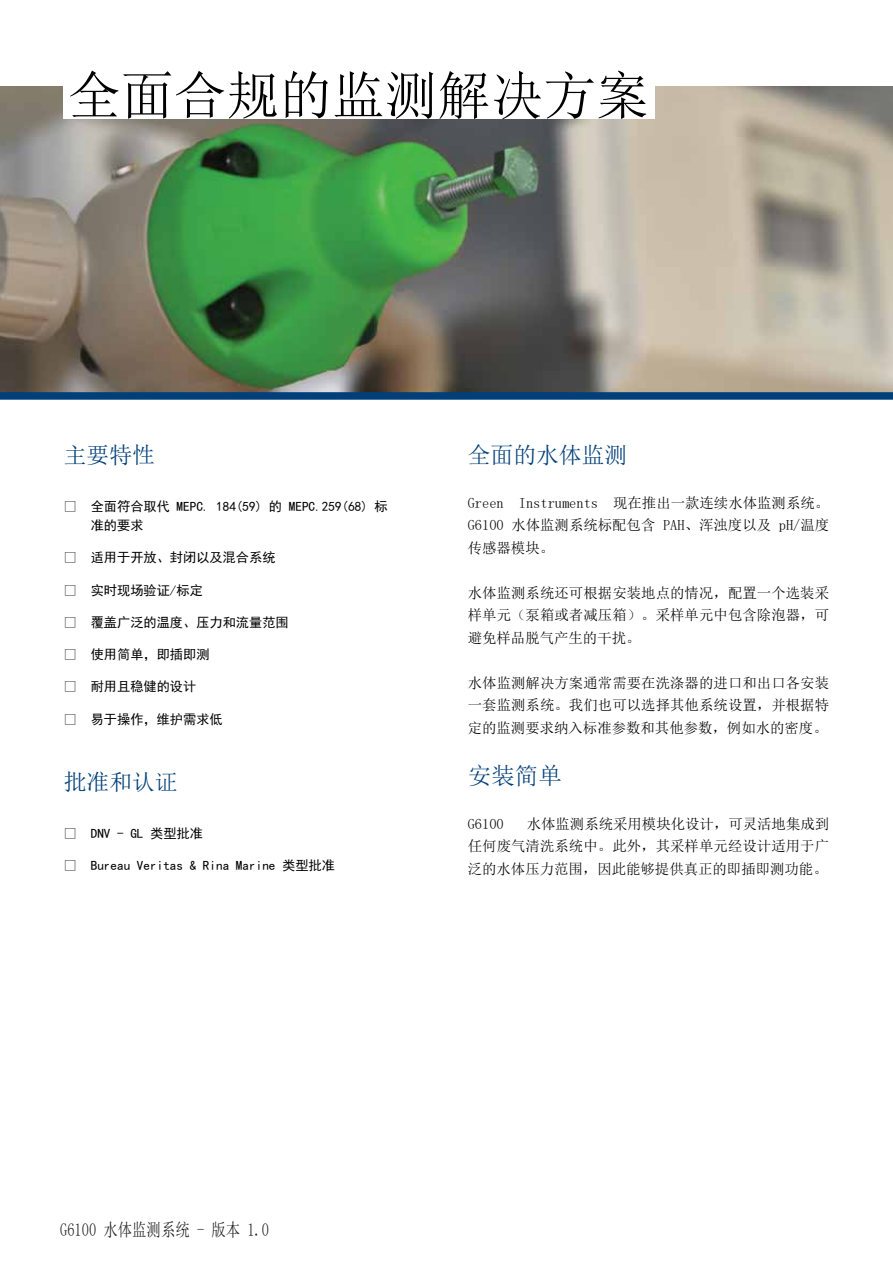
<style>
.page{position:relative;width:893px;height:1263px;background:#fff}
.page>*{position:absolute;margin:0;border:0;box-sizing:border-box;transform-origin:0 0}
.t1{font:52.8px "Sim Sun";color:#000}
.t2{font:23.55px "Sim Sun";color:#003f79}
.t3{font:22.8px "Sim Sun";color:#003f79}
.t4{font:18px "Sim Sun";color:#000;scale:.8 1}
.t5{font:14.4px/22.5px "Sim Sun";color:#000;text-align:justify}
.t6{font:13.2px/19.5px "Sim Hei";color:#000}
</style>
<div class="page">
<img style="left:0;top:87px;width:893px;height:305px">
<div style="left:64px;top:64px;width:591px;height:55px;background:#fff"></div>
<div style="left:0;top:392px;width:893px;height:8px;background:#003f79"></div>
<h1 class="t1" style="left:68px;top:69px;width:582px">全面合规的监测解决方案</h1>
<h3 class="t3" style="left:64px;top:443px;width:93px">主要特性</h3>
<p class="t6" style="left:91px;top:496px;width:298px;text-indent:-27px">• 全面符合取代 MEPC. 184(59) 的 MEPC.259(68) 标准的要求</p>
<p class="t6" style="left:64px;top:548px;width:213px">• 适用于开放、封闭以及混合系统</p>
<p class="t6" style="left:64px;top:580px;width:141px">• 实时现场验证/标定</p>
<p class="t6" style="left:64px;top:612px;width:226px">• 覆盖广泛的温度、压力和流量范围</p>
<p class="t6" style="left:64px;top:645px;width:147px">• 使用简单，即插即测</p>
<p class="t6" style="left:64px;top:677px;width:134px">• 耐用且稳健的设计</p>
<p class="t6" style="left:64px;top:709px;width:160px">• 易于操作，维护需求低</p>
<h3 class="t3" style="left:64px;top:770px;width:115px">批准和认证</h3>
<p class="t6" style="left:64px;top:824px;width:141px">• DNV - GL 类型批准</p>
<p class="t6" style="left:64px;top:856px;width:273px">• Bureau Veritas &amp; Rina Marine 类型批准</p>
<h3 class="t3" style="left:468px;top:443px;width:161px">全面的水体监测</h3>
<p class="t5" style="left:468px;top:491px;width:363px">Green Instruments 现在推出一款连续水体监测系统。G6100 水体监测系统标配包含 PAH、浑浊度以及 pH/温度传感器模块。</p>
<p class="t5" style="left:468px;top:581px;width:363px">水体监测系统还可根据安装地点的情况，配置一个选装采样单元（泵箱或者减压箱）。采样单元中包含除泡器，可避免样品脱气产生的干扰。</p>
<p class="t5" style="left:468px;top:671px;width:363px">水体监测解决方案通常需要在洗涤器的进口和出口各安装一套监测系统。我们也可以选择其他系统设置，并根据特定的监测要求纳入标准参数和其他参数，例如水的密度。</p>
<h2 class="t2" style="left:468px;top:763px;width:96px">安装简单</h2>
<p class="t5" style="left:468px;top:812px;width:37px">G6100</p>
<p class="t5" style="left:468px;top:812px;width:363px;text-indent:59px">水体监测系统采用模块化设计，可灵活地集成到任何废气清洗系统中。此外，其采样单元经设计适用于广泛的水体压力范围，因此能够提供真正的即插即测功能。</p>
<p class="t4" style="left:60px;top:1221px;width:263px">G6100 水体监测系统 - 版本 1.0</p>
</div>
